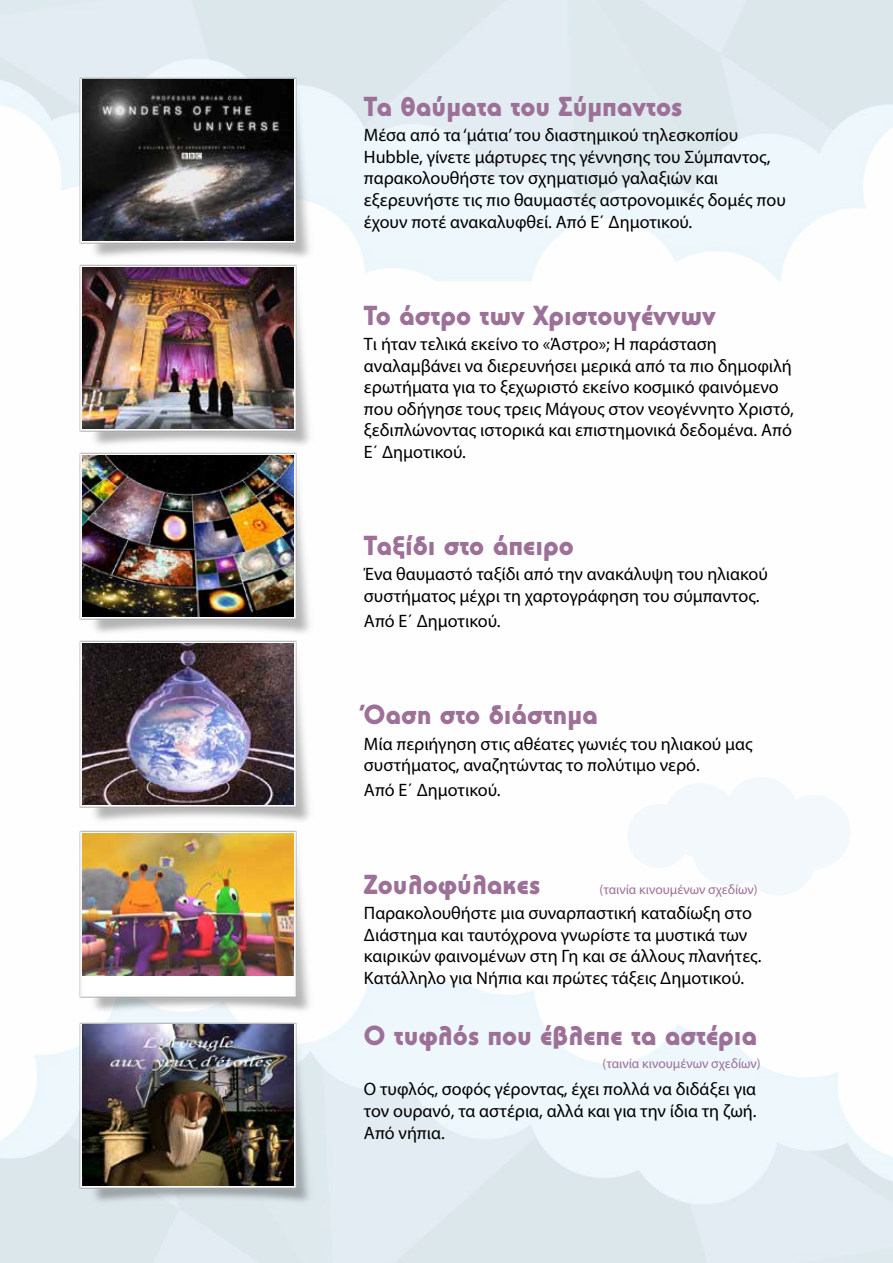
<style>
.page{position:relative;width:893px;height:1263px;background:#fff}
.page>*{position:absolute;margin:0;border:0;box-sizing:border-box;transform-origin:0 0}
.t1{font:900 27px "PF Universal";color:#9d7098}
.t2{font:18px/21.6px "Myriad Pro";color:#000}
.t3{font:13.5px "Myriad Pro";color:#9d7098}
</style>
<div class="page">
<img style="left:79px;top:640px;width:235px;height:182px">
<img style="left:83px;top:643px;width:210px;height:162px">
<img style="left:69px;top:822px;width:245px;height:383px">
<img style="left:83px;top:833px;width:210px;height:142px">
<img style="left:83px;top:1025px;width:210px;height:161px">
<img style="left:79px;top:264px;width:235px;height:181px">
<img style="left:83px;top:268px;width:210px;height:161px">
<img style="left:79px;top:445px;width:235px;height:190px">
<img style="left:83px;top:455px;width:210px;height:162px">
<img style="left:69px;top:69px;width:245px;height:190px">
<img style="left:83px;top:80px;width:210px;height:161px">
<div style="left:627px;top:804px;width:64px;height:64px;background:#f2f8fb;border-radius:50%"></div>
<div style="left:724px;top:777px;width:75px;height:74px;background:#f2f8fb;border-radius:50%"></div>
<div style="left:663px;top:783px;width:74px;height:74px;background:#f2f8fb;border-radius:50%"></div>
<div style="left:776px;top:795px;width:75px;height:74px;background:#f2f8fb;border-radius:50%"></div>
<div style="left:742px;top:821px;width:74px;height:74px;background:#f2f8fb;border-radius:50%"></div>
<div style="left:692px;top:811px;width:74px;height:75px;background:#f2f8fb;border-radius:50%"></div>
<h1 class="t1" style="left:364px;top:90px;width:320px">Τα θαύματα του Σύμπαντος</h1>
<p class="t2" style="left:364px;top:124px;width:423px">Μέσα από τα ‘μάτια’ του διαστημικού τηλεσκοπίου Hubble, γίνετε μάρτυρες της γέννησης του Σύμπαντος, παρακολουθήστε τον σχηματισμό γαλαξιών και εξερευνήστε τις πιο θαυμαστές αστρονομικές δομές που έχουν ποτέ ανακαλυφθεί. Από Ε΄ Δημοτικού.</p>
<h1 class="t1" style="left:364px;top:299px;width:353px">Το άστρο των Χριστουγέννων</h1>
<p class="t2" style="left:364px;top:333px;width:432px">Τι ήταν τελικά εκείνο το «Άστρο»; Η παράσταση αναλαμβάνει να διερευνήσει μερικά από τα πιο δημοφιλή ερωτήματα για το ξεχωριστό εκείνο κοσμικό φαινόμενο που οδήγησε τους τρεις Μάγους στον νεογέννητο Χριστό, ξεδιπλώνοντας ιστορικά και επιστημονικά δεδομένα. Από Ε΄ Δημοτικού.</p>
<h1 class="t1" style="left:364px;top:529px;width:211px">Ταξίδι στο άπειρο</h1>
<p class="t2" style="left:364px;top:563px;width:405px">Ένα θαυμαστό ταξίδι από την ανακάλυψη του ηλιακού συστήματος μέχρι τη χαρτογράφηση του σύμπαντος.</p>
<p class="t2" style="left:364px;top:610px;width:138px">Από Ε΄ Δημοτικού.</p>
<h1 class="t1" style="left:364px;top:698px;width:235px">Όαση στο διάστημα</h1>
<p class="t2" style="left:364px;top:732px;width:390px">Μία περιήγηση στις αθέατες γωνιές του ηλιακού μας συστήματος, αναζητώντας το πολύτιμο νερό.</p>
<p class="t2" style="left:364px;top:779px;width:138px">Από Ε΄ Δημοτικού.</p>
<h1 class="t1" style="left:364px;top:868px;width:178px">Ζουλοφύλακες</h1>
<p class="t2" style="left:364px;top:902px;width:399px">Παρακολουθήστε μια συναρπαστική καταδίωξη στο Διάστημα και ταυτόχρονα γνωρίστε τα μυστικά των καιρικών φαινομένων στη Γη και σε άλλους πλανήτες.<br>Κατάλληλο για Νήπια και πρώτες τάξεις Δημοτικού.</p>
<h1 class="t1" style="left:364px;top:1019px;width:395px">Ο τυφλός που έβλεπε τα αστέρια</h1>
<p class="t2" style="left:364px;top:1078px;width:394px;text-align:justify">Ο τυφλός, σοφός γέροντας, έχει πολλά να διδάξει για τον ουρανό, τα αστέρια, αλλά και για την ίδια τη ζωή.<br>Από νήπια.</p>
<p class="t3" style="left:599px;top:881px;width:160px">(ταινία κινουμένων σχεδίων)</p>
<p class="t3" style="left:602px;top:1055px;width:160px">(ταινία κινουμένων σχεδίων)</p>
</div>
